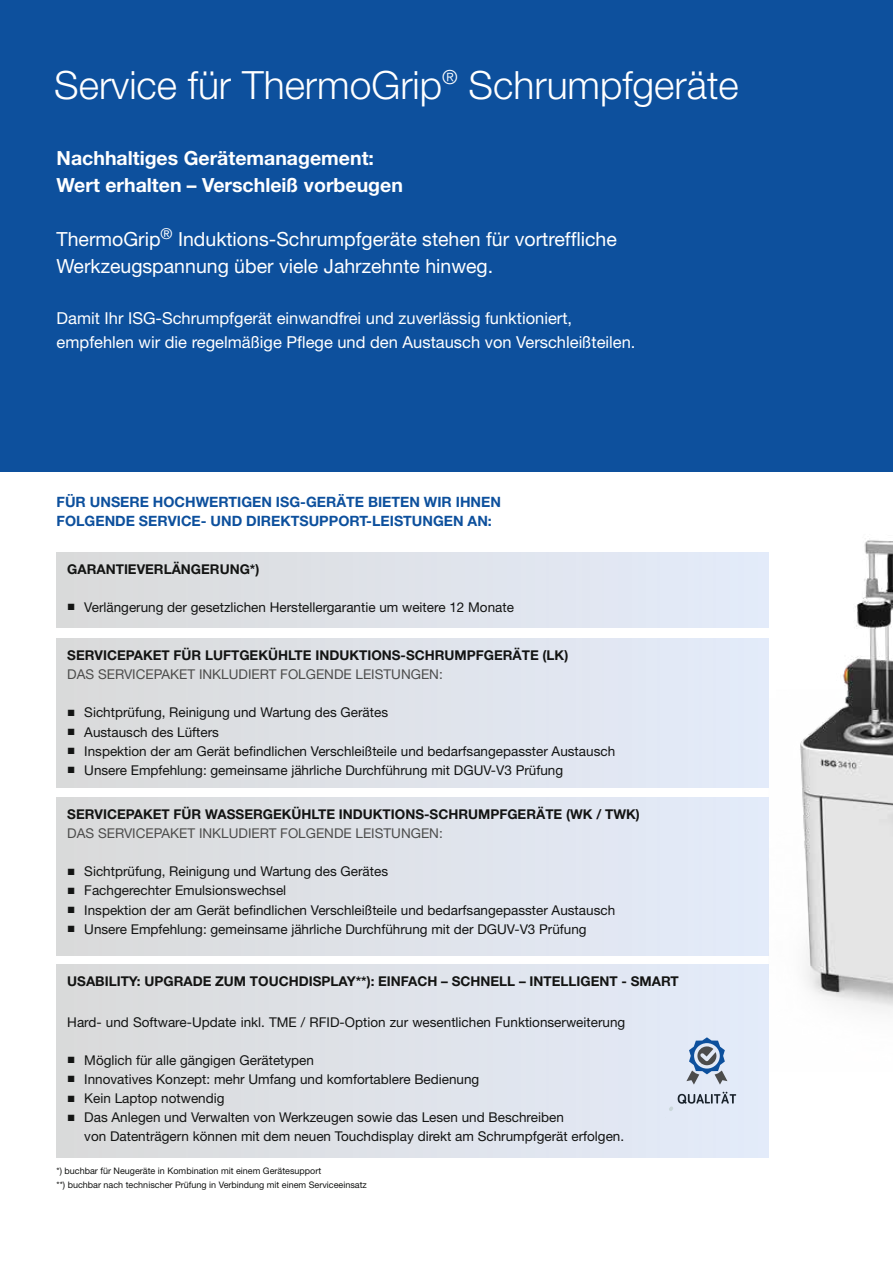
<style>
.page{position:relative;width:893px;height:1263px;background:#fff}
.page>*{position:absolute;margin:0;border:0;box-sizing:border-box;transform-origin:0 0}
.t1{font:300 39px "Helvetica Neue LT";color:#fff}
.t2{font:19.5px/27px "Helvetica Neue LT";color:#fff}
.t3{font:700 19.5px/27px "Helvetica Neue LT";color:#fff}
.t4{font:16.5px/24px "Helvetica Neue LT";color:#fff}
.t5{font:700 14.25px/19.2px "Helvetica Neue LT";color:#0d509d}
.t6{font:13.5px/19.2px "Helvetica Neue LT";color:#131413}
.t7{font:700 13.5px "Helvetica Neue LT";color:#131413}
.t8{font:13.5px "Helvetica Neue LT";color:#4d4d4c}
.t9{font:9px/13.5px "Helvetica Neue LT";color:#131413}
.s1{font-family:"Arial"}
</style>
<div class="page">
<div style="left:0;top:0;width:893px;height:472px;background:#0d509d"></div>
<div style="left:57px;top:552px;width:712px;height:76px;background:linear-gradient(to right,#dadada,#e4ebfa)"></div>
<div style="left:57px;top:639px;width:712px;height:149px;background:linear-gradient(to right,#dadada,#e4ebfa)"></div>
<div style="left:57px;top:798px;width:712px;height:157px;background:linear-gradient(to right,#dadada,#e4ebfa)"></div>
<div style="left:57px;top:965px;width:712px;height:192px;background:linear-gradient(to right,#dadada,#e4ebfa)"></div>
<img style="left:800px;top:540px;width:93px;height:472px">
<svg style="left:686px;top:1037px;width:41px;height:47px;background:#97aac2"></svg>
<svg style="left:665px;top:1092px;width:71px;height:25px;background:#c7cedb"></svg>
<h1 class="t1" style="left:54px;top:61px;width:686px">Service für ThermoGrip<sup>®</sup> Schrumpfgeräte</h1>
<h2 class="t3" style="left:57px;top:144px;width:348px">Nachhaltiges Gerätemanagement:<br>Wert erhalten – Verschleiß vorbeugen</h2>
<h2 class="t2" style="left:57px;top:225px;width:562px">ThermoGrip<sup>®</sup> Induktions-Schrumpfgeräte stehen für vortreffliche<br>Werkzeugspannung über viele Jahrzehnte hinweg.</h2>
<p class="t4" style="left:57px;top:306px;width:580px">Damit Ihr ISG-Schrumpfgerät einwandfrei und zuverlässig funktioniert, empfehlen wir die regelmäßige Pflege und den Austausch von Verschleißteilen.</p>
<p class="t5" style="left:57px;top:492px;width:446px">FÜR UNSERE HOCHWERTIGEN ISG-GERÄTE BIETEN WIR IHNEN<br>FOLGENDE SERVICE- UND DIREKTSUPPORT-LEISTUNGEN AN:</p>
<p class="t7" style="left:67px;top:560px;width:194px">GARANTIEVERLÄNGERUNG*)</p>
<p class="t6" style="left:67px;top:597px;width:448px"><span class="s1">■</span> Verlängerung der gesetzlichen Herstellergarantie um weitere 12 Monate</p>
<p class="t7" style="left:67px;top:647px;width:503px">SERVICEPAKET FÜR LUFTGEKÜHLTE INDUKTIONS-SCHRUMPFGERÄTE (LK)</p>
<p class="t8" style="left:67px;top:666px;width:377px">DAS SERVICEPAKET INKLUDIERT FOLGENDE LEISTUNGEN:</p>
<p class="t6" style="left:67px;top:703px;width:322px"><span class="s1">■</span> Sichtprüfung, Reinigung und Wartung des Gerätes</p>
<p class="t6" style="left:67px;top:722px;width:153px"><span class="s1">■</span> Austausch des Lüfters</p>
<p class="t6" style="left:67px;top:741px;width:549px"><span class="s1">■</span> Inspektion der am Gerät befindlichen Verschleißteile und bedarfsangepasster Austausch</p>
<p class="t6" style="left:67px;top:760px;width:497px"><span class="s1">■</span> Unsere Empfehlung: gemeinsame jährliche Durchführung mit DGUV-V3 Prüfung</p>
<p class="t7" style="left:67px;top:806px;width:574px">SERVICEPAKET FÜR WASSERGEKÜHLTE INDUKTIONS-SCHRUMPFGERÄTE (WK / TWK)</p>
<p class="t8" style="left:67px;top:825px;width:377px">DAS SERVICEPAKET INKLUDIERT FOLGENDE LEISTUNGEN:</p>
<p class="t6" style="left:67px;top:862px;width:322px"><span class="s1">■</span> Sichtprüfung, Reinigung und Wartung des Gerätes</p>
<p class="t6" style="left:67px;top:881px;width:221px"><span class="s1">■</span> Fachgerechter Emulsionswechsel</p>
<p class="t6" style="left:67px;top:900px;width:549px"><span class="s1">■</span> Inspektion der am Gerät befindlichen Verschleißteile und bedarfsangepasster Austausch</p>
<p class="t6" style="left:67px;top:919px;width:521px"><span class="s1">■</span> Unsere Empfehlung: gemeinsame jährliche Durchführung mit der DGUV-V3 Prüfung</p>
<p class="t7" style="left:67px;top:973px;width:613px">USABILITY: UPGRADE ZUM TOUCHDISPLAY**): EINFACH – SCHNELL – INTELLIGENT - SMART</p>
<p class="t6" style="left:67px;top:1012px;width:559px">Hard- und Software-Update inkl. TME / RFID-Option zur wesentlichen Funktionserweiterung</p>
<p class="t6" style="left:67px;top:1050px;width:248px"><span class="s1">■</span> Möglich für alle gängigen Gerätetypen</p>
<p class="t6" style="left:67px;top:1069px;width:414px"><span class="s1">■</span> Innovatives Konzept: mehr Umfang und komfortablere Bedienung</p>
<p class="t6" style="left:67px;top:1088px;width:159px"><span class="s1">■</span> Kein Laptop notwendig</p>
<p class="t6" style="left:84px;top:1108px;width:541px;text-indent:-17px"><span class="s1">■</span> Das Anlegen und Verwalten von Werkzeugen sowie das Lesen und Beschreiben<br>von Datenträgern können mit dem neuen Touchdisplay direkt am Schrumpfgerät erfolgen.</p>
<p class="t9" style="left:57px;top:1164px;width:312px">*) buchbar für Neugeräte in Kombination mit einem Gerätesupport<br>**) buchbar nach technischer Prüfung in Verbindung mit einem Serviceeinsatz</p>
</div>
